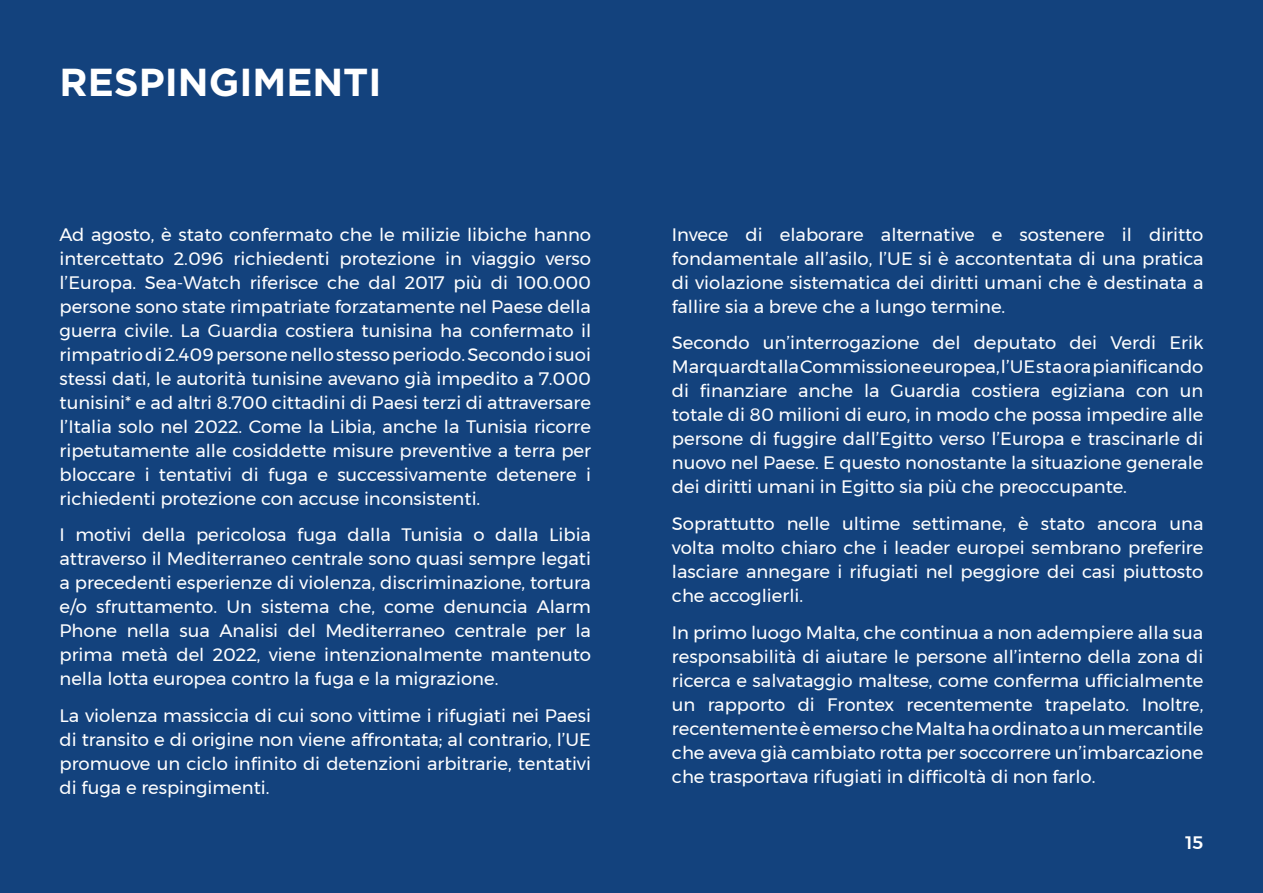
<style>
.page{position:relative;width:1263px;height:893px;background:#13427d}
.page>*{position:absolute;margin:0;border:0;box-sizing:border-box;transform-origin:0 0}
.t1{font:700 39px "Gotham";color:#fff}
.t2{font:18px/24px "Montserrat";color:#fff;text-align:justify}
.t3{font:500 18px "Montserrat";color:#fff}
</style>
<div class="page">
<h1 class="t1" style="left:60px;top:60px;width:324px">RESPINGIMENTI</h1>
<p class="t2" style="left:60px;top:222px;width:533px">Ad agosto, è stato confermato che le milizie libiche hanno intercettato 2.096 richiedenti protezione in viaggio verso l’Europa. Sea-Watch riferisce che dal 2017 più di 100.000 persone sono state rimpatriate forzatamente nel Paese della guerra civile. La Guardia costiera tunisina ha confermato il rimpatrio di 2.409 persone nello stesso periodo. Secondo i suoi stessi dati, le autorità tunisine avevano già impedito a 7.000 tunisini* e ad altri 8.700 cittadini di Paesi terzi di attraversare l’Italia solo nel 2022. Come la Libia, anche la Tunisia ricorre ripetutamente alle cosiddette misure preventive a terra per bloccare i tentativi di fuga e successivamente detenere i richiedenti protezione con accuse inconsistenti.</p>
<p class="t2" style="left:60px;top:523px;width:533px">I motivi della pericolosa fuga dalla Tunisia o dalla Libia attraverso il Mediterraneo centrale sono quasi sempre legati a precedenti esperienze di violenza, discriminazione, tortura e/o sfruttamento. Un sistema che, come denuncia Alarm Phone nella sua Analisi del Mediterraneo centrale per la prima metà del 2022, viene intenzionalmente mantenuto nella lotta europea contro la fuga e la migrazione.</p>
<p class="t2" style="left:60px;top:703px;width:533px">La violenza massiccia di cui sono vittime i rifugiati nei Paesi di transito e di origine non viene affrontata; al contrario, l’UE promuove un ciclo infinito di detenzioni arbitrarie, tentativi di fuga e respingimenti.</p>
<p class="t2" style="left:672px;top:222px;width:533px">Invece di elaborare alternative e sostenere il diritto fondamentale all’asilo, l’UE si è accontentata di una pratica di violazione sistematica dei diritti umani che è destinata a fallire sia a breve che a lungo termine.</p>
<p class="t2" style="left:672px;top:331px;width:533px">Secondo un’interrogazione del deputato dei Verdi Erik Marquardt alla Commissione europea, l’UE sta ora pianificando di finanziare anche la Guardia costiera egiziana con un totale di 80 milioni di euro, in modo che possa impedire alle persone di fuggire dall’Egitto verso l’Europa e trascinarle di nuovo nel Paese. E questo nonostante la situazione generale dei diritti umani in Egitto sia più che preoccupante.</p>
<p class="t2" style="left:672px;top:512px;width:533px">Soprattutto nelle ultime settimane, è stato ancora una volta molto chiaro che i leader europei sembrano preferire lasciare annegare i rifugiati nel peggiore dei casi piuttosto che accoglierli.</p>
<p class="t2" style="left:672px;top:620px;width:533px">In primo luogo Malta, che continua a non adempiere alla sua responsabilità di aiutare le persone all’interno della zona di ricerca e salvataggio maltese, come conferma ufficialmente un rapporto di Frontex recentemente trapelato. Inoltre, recentemente è emerso che Malta ha ordinato a un mercantile che aveva già cambiato rotta per soccorrere un’imbarcazione che trasportava rifugiati in difficoltà di non farlo.</p>
<p class="t3" style="left:1185px;top:828px;width:20px">15</p>
</div>
